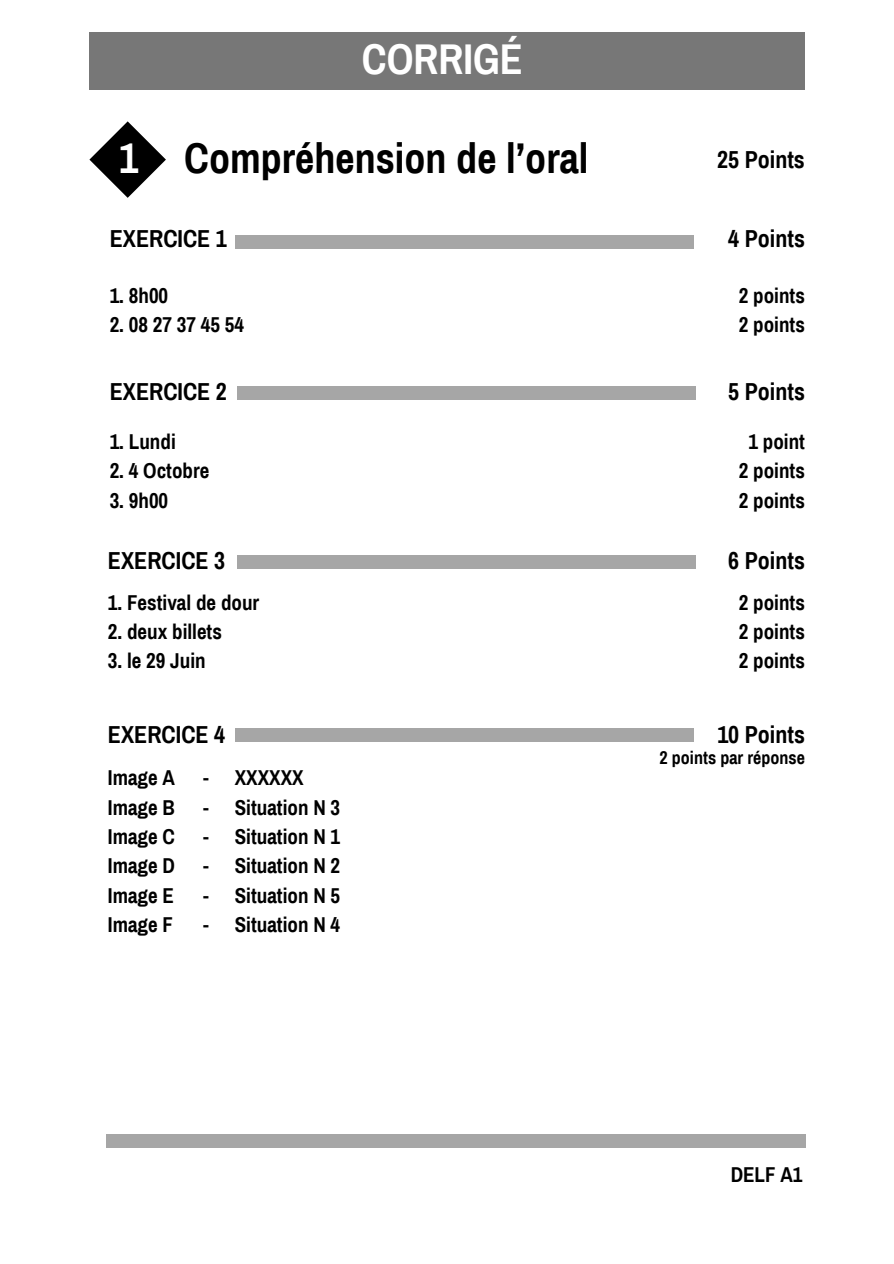
<style>
.page{position:relative;width:894px;height:1264px;background:#fff}
.page>*{position:absolute;margin:0;border:0;box-sizing:border-box;transform-origin:0 0}
.t1{font:700 42px "Archivo Narrow";color:#000}
.t2{font:700 42px "Archivo Narrow";color:#fff}
.t3{font:700 24px "Archivo Narrow";color:#000}
.t4{font:700 21px/29.2px "Archivo Narrow";color:#000;text-align:justify}
.t5{font:700 18px "Archivo Narrow";color:#000}
.s1{color:#fff}
</style>
<div class="page">
<div style="left:89px;top:32px;width:715px;height:58px;background:#777"></div>
<svg style="left:89px;top:121px;width:77px;height:77px"></svg>
<div style="left:235px;top:235px;width:458px;height:14px;background:#a6a6a6"></div>
<div style="left:237px;top:386px;width:458px;height:13px;background:#a6a6a6"></div>
<div style="left:237px;top:554px;width:458px;height:14px;background:#a6a6a6"></div>
<div style="left:235px;top:728px;width:458px;height:14px;background:#a6a6a6"></div>
<div style="left:106px;top:1133px;width:699px;height:14px;background:#a6a6a6"></div>
<h1 class="t2" style="left:362px;top:38px;width:162px">CORRIGÉ</h1>
<h1 class="t1" style="left:119px;top:136px;width:470px"><span class="s1">1</span> Compréhension de l’oral</h1>
<p class="t3" style="left:110px;top:226px;width:119px">EXERCICE 1</p>
<p class="t4" style="left:110px;top:281px;width:60px">1. 8h00</p>
<p class="t4" style="left:110px;top:310px;width:136px">2. 08 27 37 45 54</p>
<p class="t3" style="left:110px;top:379px;width:119px">EXERCICE 2</p>
<p class="t4" style="left:110px;top:427px;width:68px">1. Lundi</p>
<p class="t4" style="left:110px;top:456px;width:101px">2. 4 Octobre</p>
<p class="t4" style="left:110px;top:486px;width:60px">3. 9h00</p>
<p class="t3" style="left:108px;top:548px;width:119px">EXERCICE 3</p>
<p class="t4" style="left:108px;top:588px;width:153px">1. Festival de dour</p>
<p class="t4" style="left:108px;top:617px;width:115px">2. deux billets</p>
<p class="t4" style="left:108px;top:646px;width:99px">3. le 29 Juin</p>
<p class="t3" style="left:108px;top:721px;width:119px">EXERCICE 4</p>
<p class="t4" style="left:108px;top:763px;width:69px">Image A Image B Image C Image D Image E Image F</p>
<p class="t4" style="left:203px;top:763px;width:7px">- - - - - -</p>
<p class="t4" style="left:235px;top:763px;width:107px;text-align:left">XXXXXX<br>Situation N 3<br>Situation N 1<br>Situation N 2<br>Situation N 5<br>Situation N 4</p>
<p class="t3" style="left:717px;top:147px;width:89px">25 Points</p>
<p class="t3" style="left:728px;top:226px;width:78px">4 Points</p>
<p class="t4" style="left:738px;top:281px;width:68px">2 points<br>2 points</p>
<p class="t3" style="left:728px;top:379px;width:78px">5 Points</p>
<p class="t4" style="left:738px;top:427px;width:68px;text-align:center">1 point<br>2 points<br>2 points</p>
<p class="t3" style="left:728px;top:548px;width:78px">6 Points</p>
<p class="t4" style="left:738px;top:588px;width:68px">2 points 2 points 2 points</p>
<p class="t3" style="left:717px;top:721px;width:89px">10 Points</p>
<p class="t5" style="left:659px;top:748px;width:147px">2 points par réponse</p>
<p class="t4" style="left:730px;top:1160px;width:73px">DELF A1</p>
</div>
